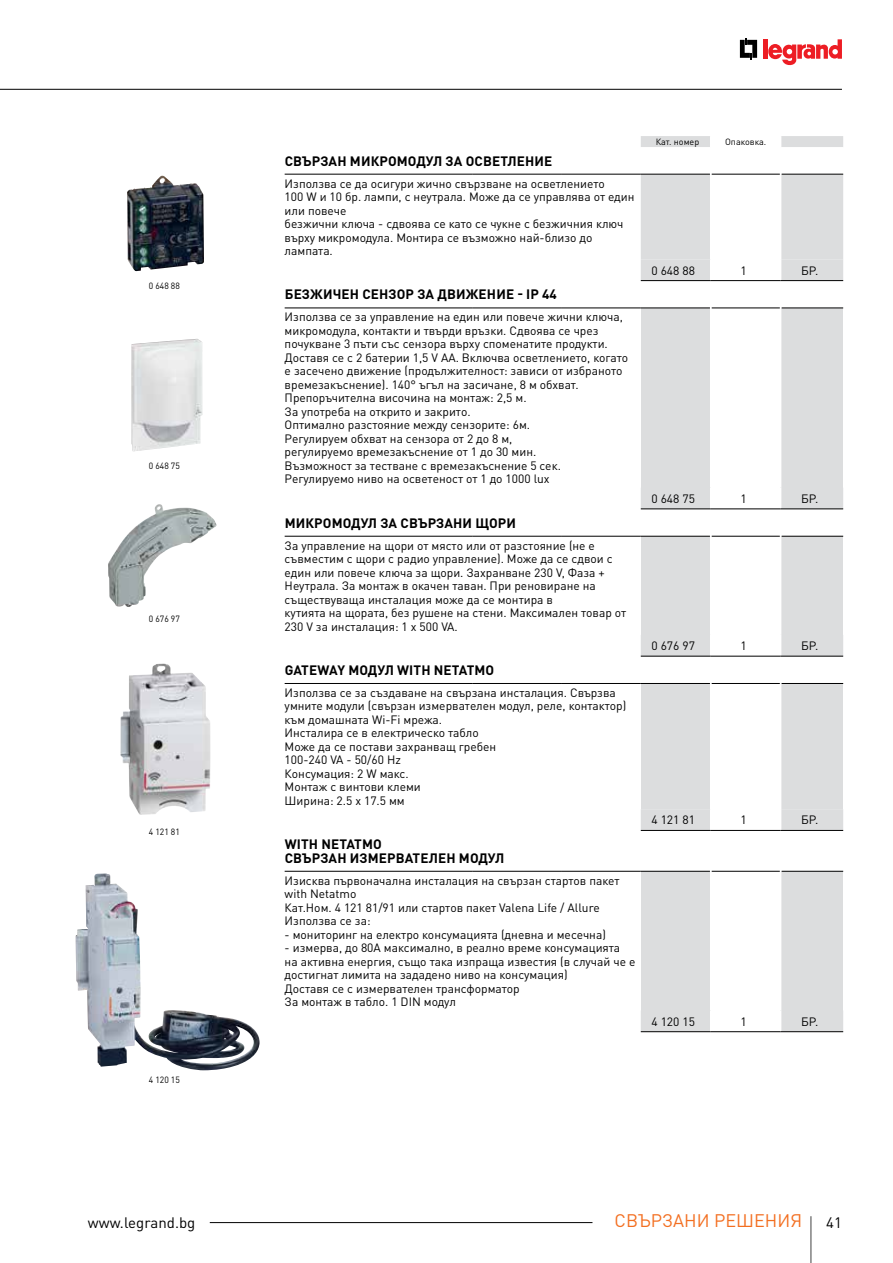
<style>
.page{position:relative;width:893px;height:1263px;background:#fff}
.page>*{position:absolute;margin:0;border:0;box-sizing:border-box;transform-origin:0 0}
.t1{font:18px "DIN Pro";color:#f36f21}
.t2{font:15px "DIN Pro";color:#000}
.t3{font:700 13.5px/13.5px "DIN Pro";letter-spacing:.01em;color:#000}
.t4{font:12px/13.5px "DIN Pro";color:#000}
.t5{font:9px "DIN Pro";color:#000;scale:.95 1}
.t6{font:9px "DIN Pro";color:#000}
</style>
<div class="page">
<svg style="left:740px;top:38px;width:17px;height:21px"></svg>
<hr style="left:763px;top:39px;width:4px;height:20px;background:#ed1d24">
<svg style="left:768px;top:39px;width:74px;height:26px"></svg>
<hr style="left:810px;top:1216px;width:2px;height:47px;background:#000">
<hr style="left:0;top:89px;width:842px;height:1px;background:#000">
<hr style="left:210px;top:1222px;width:382px;height:1px;background:#000">
<div style="left:641px;top:308px;width:70px;height:180px;background:#dcddde"></div>
<div style="left:781px;top:308px;width:62px;height:180px;background:#dcddde"></div>
<div style="left:641px;top:536px;width:70px;height:99px;background:#dcddde"></div>
<div style="left:781px;top:536px;width:62px;height:99px;background:#dcddde"></div>
<div style="left:641px;top:683px;width:70px;height:126px;background:#dcddde"></div>
<div style="left:781px;top:683px;width:62px;height:126px;background:#dcddde"></div>
<div style="left:641px;top:871px;width:70px;height:139px;background:#dcddde"></div>
<div style="left:781px;top:871px;width:62px;height:139px;background:#dcddde"></div>
<hr style="left:285px;top:174px;width:188px;height:1px;background:#000">
<hr style="left:473px;top:174px;width:88px;height:1px;background:#000">
<hr style="left:561px;top:174px;width:80px;height:1px;background:#000">
<hr style="left:285px;top:308px;width:188px;height:1px;background:#000">
<hr style="left:473px;top:308px;width:88px;height:1px;background:#000">
<hr style="left:561px;top:308px;width:80px;height:1px;background:#000">
<hr style="left:641px;top:308px;width:69px;height:1px;background:#000">
<hr style="left:711px;top:308px;width:69px;height:1px;background:#000">
<hr style="left:781px;top:308px;width:62px;height:1px;background:#000">
<hr style="left:285px;top:536px;width:188px;height:1px;background:#000">
<hr style="left:473px;top:536px;width:88px;height:1px;background:#000">
<hr style="left:561px;top:536px;width:80px;height:1px;background:#000">
<hr style="left:641px;top:536px;width:69px;height:1px;background:#000">
<hr style="left:711px;top:536px;width:69px;height:1px;background:#000">
<hr style="left:781px;top:536px;width:62px;height:1px;background:#000">
<hr style="left:285px;top:683px;width:188px;height:1px;background:#000">
<hr style="left:473px;top:683px;width:88px;height:1px;background:#000">
<hr style="left:561px;top:683px;width:80px;height:1px;background:#000">
<hr style="left:641px;top:683px;width:69px;height:1px;background:#000">
<hr style="left:711px;top:683px;width:69px;height:1px;background:#000">
<hr style="left:781px;top:683px;width:62px;height:1px;background:#000">
<hr style="left:285px;top:871px;width:188px;height:1px;background:#000">
<hr style="left:473px;top:871px;width:88px;height:1px;background:#000">
<hr style="left:561px;top:871px;width:80px;height:1px;background:#000">
<hr style="left:641px;top:871px;width:69px;height:1px;background:#000">
<hr style="left:711px;top:871px;width:69px;height:1px;background:#000">
<hr style="left:781px;top:871px;width:62px;height:1px;background:#000">
<hr style="left:710px;top:308px;width:1px;height:180px;background:#fff">
<svg style="left:641px;top:488px;width:202px;height:48px"></svg>
<hr style="left:710px;top:536px;width:1px;height:99px;background:#fff">
<svg style="left:641px;top:635px;width:202px;height:21px"></svg>
<hr style="left:710px;top:683px;width:1px;height:126px;background:#fff">
<svg style="left:641px;top:809px;width:202px;height:21px"></svg>
<hr style="left:710px;top:871px;width:1px;height:139px;background:#fff">
<svg style="left:641px;top:1010px;width:202px;height:21px"></svg>
<svg style="left:641px;top:136px;width:202px;height:172px"></svg>
<hr style="left:641px;top:280px;width:70px;height:1px;background:#000">
<hr style="left:711px;top:280px;width:70px;height:1px;background:#000">
<hr style="left:781px;top:280px;width:62px;height:1px;background:#000">
<hr style="left:641px;top:508px;width:70px;height:1px;background:#000">
<hr style="left:711px;top:508px;width:70px;height:1px;background:#000">
<hr style="left:781px;top:508px;width:62px;height:1px;background:#000">
<hr style="left:641px;top:656px;width:70px;height:1px;background:#000">
<hr style="left:711px;top:656px;width:70px;height:1px;background:#000">
<hr style="left:781px;top:656px;width:62px;height:1px;background:#000">
<hr style="left:641px;top:830px;width:70px;height:1px;background:#000">
<hr style="left:711px;top:830px;width:70px;height:1px;background:#000">
<hr style="left:781px;top:830px;width:62px;height:1px;background:#000">
<hr style="left:641px;top:1031px;width:70px;height:1px;background:#000">
<hr style="left:711px;top:1031px;width:70px;height:1px;background:#000">
<hr style="left:781px;top:1031px;width:62px;height:1px;background:#000">
<img style="left:127px;top:176px;width:77px;height:95px">
<img style="left:108px;top:504px;width:109px;height:103px">
<img style="left:120px;top:664px;width:91px;height:151px">
<img style="left:76px;top:873px;width:184px;height:197px">
<img style="left:131px;top:339px;width:71px;height:112px">
<p class="t5" style="left:149px;top:279px;width:34px">0 648 88</p>
<p class="t5" style="left:149px;top:458px;width:34px">0 648 75</p>
<p class="t5" style="left:149px;top:612px;width:34px">0 676 97</p>
<p class="t5" style="left:149px;top:824px;width:34px">4 121 81</p>
<p class="t5" style="left:149px;top:1073px;width:34px">4 120 15</p>
<p class="t3" style="left:285px;top:152px;width:269px">СВЪРЗАН МИКРОМОДУЛ ЗА ОСВЕТЛЕНИЕ</p>
<p class="t4" style="left:285px;top:175px;width:351px">Използва се да осигури жично свързване нa осветлението<br>100 W и 10 бр. лампи, с неутрала. Може да се управлява от един или повече<br>безжични ключа - сдвоява се като се чукне с безжичния ключ върху микромодула. Монтира се възможно най-близо до лампата.</p>
<p class="t3" style="left:285px;top:286px;width:274px">БЕЗЖИЧЕН СЕНЗОР ЗА ДВИЖЕНИЕ - IP 44</p>
<p class="t4" style="left:285px;top:309px;width:345px">Използва се за управление на един или повече жични ключа, микромодула, контакти и твърди връзки. Сдвоява се чрез почукване 3 пъти със сензора върху споменатите продукти.<br>Доставя се с 2 батерии 1,5 V AA. Включва осветлението, когато е засечено движение (продължителност: зависи от избраното времезакъснение). 140° ъгъл на засичане, 8 м обхват.<br>Препоръчителна височина на монтаж: 2,5 м.<br>За употреба на открито и закрито.<br>Оптимално разстояние между сензорите: 6м.<br>Регулируем обхват на сензора от 2 до 8 м,<br>регулируемо времезакъснение от 1 до 30 мин.<br>Възможност за тестване с времезакъснение 5 сек.<br>Регулируемо ниво на осветеност от 1 до 1000 lux</p>
<p class="t3" style="left:285px;top:514px;width:233px">МИКРОМОДУЛ ЗА СВЪРЗАНИ ЩОРИ</p>
<p class="t4" style="left:285px;top:537px;width:343px">За управление на щори от място или от разстояние (не е съвместим с щори с радио управление). Може да се сдвои с един или повече ключа за щори. Захранване 230 V, Фаза + Неутрала. За монтаж в окачен таван. При реновиране на съществуваща инсталация може да се монтира в<br>кутията на щората, без рушене на стени. Максимален товар от 230 V за инсталация: 1 х 500 VA.</p>
<p class="t3" style="left:285px;top:662px;width:211px">GATEWAY МОДУЛ WITH NETATMO</p>
<p class="t4" style="left:285px;top:685px;width:343px">Използва се за създаване на свързана инсталация. Свързва умните модули (свързан измервателен модул, реле, контактор) към домашната Wi-Fi мрежа.<br>Инсталира се в електрическо табло<br>Може да се постави захранващ гребен<br>100-240 VA - 50/60 Hz<br>Консумация: 2 W макс.<br>Монтаж с винтови клеми<br>Ширина: 2.5 х 17.5 мм</p>
<p class="t3" style="left:285px;top:836px;width:221px">WITH NETATMO<br>СВЪРЗАН ИЗМЕРВАТЕЛЕН МОДУЛ</p>
<p class="t4" style="left:285px;top:872px;width:336px">Изисква първоначална инсталация на свързан стартов пакет with Netatmo<br>Кат.Ном. 4 121 81/91 или стартов пакет Valena Life / Allure Използва се за:</p>
<p class="t4" style="left:285px;top:926px;width:323px">- мониторинг на електро консумацията (дневна и месечна)</p>
<p class="t4" style="left:285px;top:940px;width:352px">- измерва, до 80А максимално, в реално време консумацията на активна енергия, също така изпраща известия (в случай че е достигнат лимита на зададено ниво на консумация)<br>Доставя се с измервателен трансформатор<br>За монтаж в табло. 1 DIN модул</p>
<p class="t6" style="left:656px;top:135px;width:45px">Кат. номер</p>
<p class="t6" style="left:725px;top:135px;width:43px">Опаковка.</p>
<p class="t4" style="left:651px;top:262px;width:45px">0 648 88</p>
<p class="t4" style="left:740px;top:262px;width:8px">1</p>
<p class="t4" style="left:801px;top:262px;width:19px">БР.</p>
<p class="t4" style="left:651px;top:491px;width:45px">0 648 75</p>
<p class="t4" style="left:740px;top:491px;width:8px">1</p>
<p class="t4" style="left:801px;top:491px;width:19px">БР.</p>
<p class="t4" style="left:651px;top:638px;width:45px">0 676 97</p>
<p class="t4" style="left:740px;top:638px;width:8px">1</p>
<p class="t4" style="left:801px;top:638px;width:19px">БР.</p>
<p class="t4" style="left:651px;top:812px;width:45px">4 121 81</p>
<p class="t4" style="left:740px;top:812px;width:8px">1</p>
<p class="t4" style="left:801px;top:812px;width:19px">БР.</p>
<p class="t4" style="left:651px;top:1013px;width:45px">4 120 15</p>
<p class="t4" style="left:740px;top:1013px;width:8px">1</p>
<p class="t4" style="left:801px;top:1013px;width:19px">БР.</p>
<p class="t2" style="left:88px;top:1210px;width:109px">www.legrand.bg</p>
<h1 class="t1" style="left:614px;top:1208px;width:186px">СВЪРЗАНИ РЕШ ЕНИЯ</h1>
<p class="t2" style="left:826px;top:1210px;width:17px">41</p>
</div>
